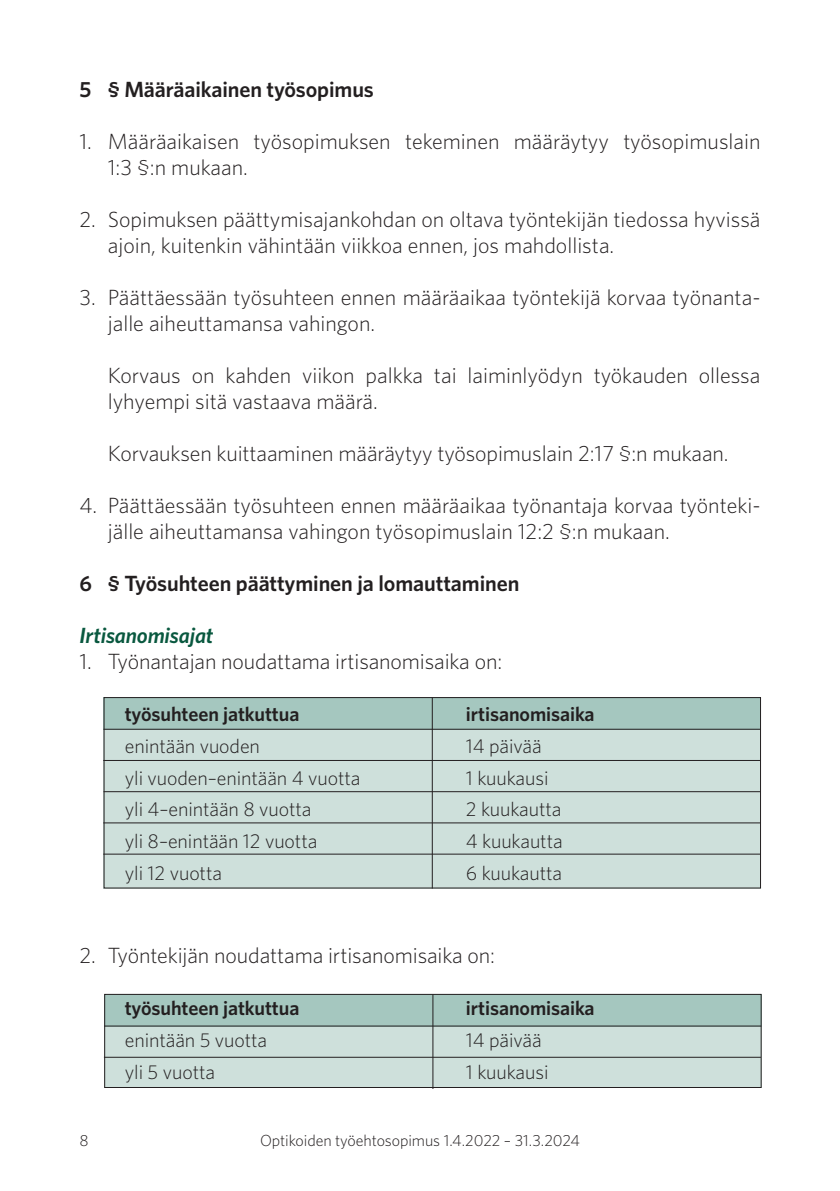
<style>
.page{position:relative;width:840px;height:1191px;background:#fff}
.page>*{position:absolute;margin:0;border:0;box-sizing:border-box;transform-origin:0 0}
.t1{font:300 22px/26px "Whitney";color:#231f20}
.t2{font:600 22px "Whitney";letter-spacing:-.005em;color:#231f20}
.t3{font:italic 600 22px "Whitney";letter-spacing:-.005em;color:#09583f}
.t4{font:300 20px "Whitney";letter-spacing:-.005em;color:#231f20}
.t5{font:600 20px "Whitney";letter-spacing:-.005em;color:#231f20}
.t6{font:300 16px "Whitney";letter-spacing:-.005em;color:#231f20}
</style>
<div class="page">
<div style="left:104px;top:1024px;width:656px;height:64px;background:#cee0db"></div>
<div style="left:104px;top:994px;width:656px;height:32px;background:#a5c7bf"></div>
<div style="left:104px;top:994px;width:657px;height:94px;border:1px solid #231f20"></div>
<hr style="left:432px;top:994px;width:1px;height:95px;background:#231f20">
<hr style="left:104px;top:1025px;width:656px;height:1px;background:#231f20">
<hr style="left:104px;top:1056px;width:656px;height:1px;background:#231f20">
<div style="left:103px;top:728px;width:657px;height:160px;background:#cee0db"></div>
<div style="left:103px;top:697px;width:657px;height:32px;background:#a5c7bf"></div>
<div style="left:103px;top:697px;width:657px;height:191px;border:1px solid #231f20"></div>
<hr style="left:431px;top:697px;width:1px;height:191px;background:#231f20">
<hr style="left:103px;top:728px;width:657px;height:1px;background:#231f20">
<hr style="left:103px;top:760px;width:656px;height:1px;background:#231f20">
<hr style="left:103px;top:791px;width:657px;height:1px;background:#231f20">
<hr style="left:103px;top:822px;width:656px;height:1px;background:#231f20">
<hr style="left:103px;top:853px;width:656px;height:1px;background:#231f20">
<p class="t2" style="left:79px;top:75px;width:296px">5 § Määräaikainen työsopimus</p>
<p class="t1" style="left:108px;top:128px;width:653px;text-indent:-28px">1. Määräaikaisen työsopimuksen tekeminen määräytyy työsopimuslain<br>1:3 §:n mukaan.</p>
<p class="t1" style="left:108px;top:206px;width:653px;text-indent:-28px">2. Sopimuksen päättymisajankohdan on oltava työntekijän tiedossa hyvissä ajoin, kuitenkin vähintään viikkoa ennen, jos mahdollista.</p>
<p class="t1" style="left:108px;top:284px;width:654px;text-indent:-28px">3. Päättäessään työsuhteen ennen määräaikaa työntekijä korvaa työnanta&shy;jalle aiheuttamansa vahingon.</p>
<p class="t1" style="left:108px;top:362px;width:653px">Korvaus on kahden viikon palkka tai laiminlyödyn työkauden ollessa lyhyempi sitä vastaava määrä.</p>
<p class="t1" style="left:108px;top:440px;width:622px">Korvauksen kuittaaminen määräytyy työsopimuslain 2:17 §:n mukaan.</p>
<p class="t1" style="left:108px;top:492px;width:654px;text-indent:-28px">4. Päättäessään työsuhteen ennen määräaikaa työnantaja korvaa työnteki&shy;jälle aiheuttamansa vahingon työsopimuslain 12:2 §:n mukaan.</p>
<p class="t2" style="left:79px;top:569px;width:441px">6 § Työsuhteen päättyminen ja lomauttaminen</p>
<p class="t3" style="left:79px;top:621px;width:135px">Irtisanomisajat</p>
<p class="t1" style="left:79px;top:648px;width:424px">1. Työnantajan noudattama irtisanomisaika on:</p>
<p class="t5" style="left:125px;top:701px;width:176px">työsuhteen jatkuttua</p>
<p class="t5" style="left:465px;top:701px;width:130px">irtisanomisaika</p>
<p class="t4" style="left:125px;top:732px;width:137px">enintään vuoden</p>
<p class="t4" style="left:465px;top:732px;width:77px">14 päivää</p>
<p class="t4" style="left:125px;top:764px;width:237px">yli vuoden–enintään 4 vuotta</p>
<p class="t4" style="left:465px;top:764px;width:84px">1 kuukausi</p>
<p class="t4" style="left:125px;top:796px;width:188px">yli 4–enintään 8 vuotta</p>
<p class="t4" style="left:465px;top:796px;width:97px">2 kuukautta</p>
<p class="t4" style="left:125px;top:827px;width:194px">yli 8–enintään 12 vuotta</p>
<p class="t4" style="left:465px;top:827px;width:98px">4 kuukautta</p>
<p class="t4" style="left:125px;top:859px;width:99px">yli 12 vuotta</p>
<p class="t4" style="left:465px;top:859px;width:98px">6 kuukautta</p>
<p class="t1" style="left:79px;top:942px;width:417px">2. Työntekijän noudattama irtisanomisaika on:</p>
<p class="t5" style="left:125px;top:995px;width:176px">työsuhteen jatkuttua</p>
<p class="t5" style="left:465px;top:995px;width:130px">irtisanomisaika</p>
<p class="t4" style="left:125px;top:1026px;width:144px">enintään 5 vuotta</p>
<p class="t4" style="left:465px;top:1026px;width:77px">14 päivää</p>
<p class="t4" style="left:125px;top:1058px;width:92px">yli 5 vuotta</p>
<p class="t4" style="left:465px;top:1058px;width:84px">1 kuukausi</p>
<p class="t6" style="left:79px;top:1129px;width:11px">8</p>
<p class="t6" style="left:260px;top:1129px;width:321px">Optikoiden työehtosopimus 1.4.2022 – 31.3.2024</p>
</div>
